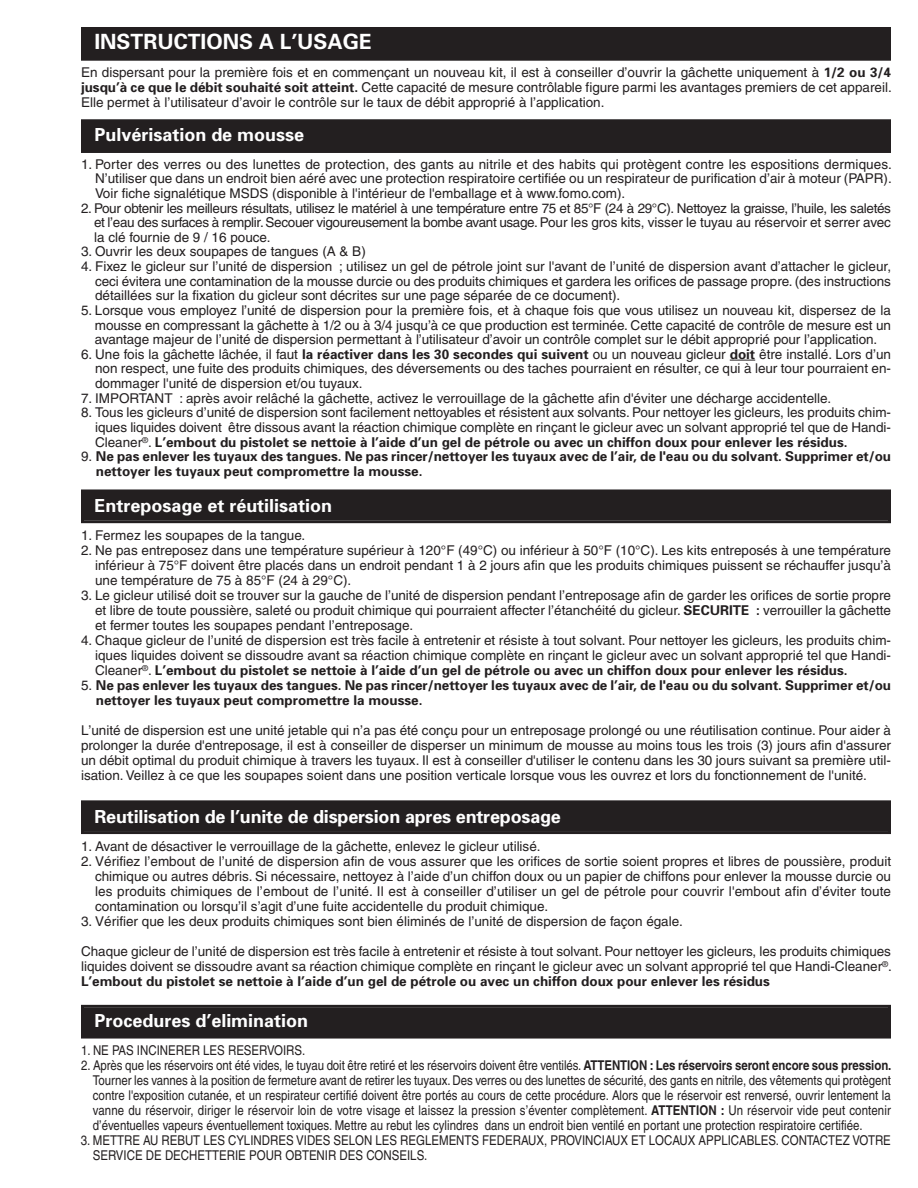
<style>
.page{position:relative;width:918px;height:1188px;background:#fff}
.page>*{position:absolute;margin:0;border:0;box-sizing:border-box;transform-origin:0 0}
.t1{font:700 21px "Univers";color:#fff}
.t2{font:700 18px "Univers";color:#fff}
.t3{font:13.5px/15px "Helvetica";color:#231f20;text-align:justify}
.t4{font:13.5px/15px "Helvetica";color:#231f20;text-align:justify;scale:.85 1}
.t5{font:700 13.5px/14.5px "Univers";color:#231f20}
.s1{font-family:"Univers";font-weight:700}
.s2{font-family:"Helvetica";font-weight:400}
.s3{font-weight:700}
</style>
<div class="page">
<div style="left:84px;top:30px;width:804px;height:28px;background:#231f20"></div>
<div style="left:81px;top:27px;width:810px;height:34px;border:3px solid #231f20"></div>
<svg style="left:730px;top:360px;width:25px;height:1px"></svg>
<div style="left:84px;top:122px;width:804px;height:28px;background:#231f20"></div>
<div style="left:81px;top:119px;width:810px;height:34px;border:3px solid #231f20"></div>
<div style="left:84px;top:492px;width:804px;height:28px;background:#231f20"></div>
<div style="left:81px;top:489px;width:810px;height:34px;border:3px solid #231f20"></div>
<div style="left:84px;top:803px;width:804px;height:28px;background:#231f20"></div>
<div style="left:81px;top:800px;width:810px;height:34px;border:3px solid #231f20"></div>
<div style="left:84px;top:1008px;width:804px;height:28px;background:#231f20"></div>
<div style="left:81px;top:1005px;width:810px;height:34px;border:3px solid #231f20"></div>
<h1 class="t1" style="left:95px;top:34px;width:279px">INSTRUCTIONS A L’USAGE</h1>
<p class="t3" style="left:81px;top:66px;width:812px">En dispersant pour la première fois et en commençant un nouveau kit, il est à conseiller d’ouvrir la gâchette uniquement à <span class="s1">1/2 ou 3/4 jusqu’à ce que le débit souhaité soit atteint.</span> Cette capacité de mesure contrôlable figure parmi les avantages premiers de cet appareil.<br>Elle permet à l’utilisateur d’avoir le contrôle sur le taux de débit approprié à l’application.</p>
<h2 class="t2" style="left:95px;top:128px;width:211px">Pulvérisation de mousse</h2>
<p class="t3" style="left:95px;top:158px;width:798px;line-height:14.5px;text-indent:-14px">1. Porter des verres ou des lunettes de protection, des gants au nitrile et des habits qui protègent contre les espositions dermiques.<br>N’utiliser que dans un endroit bien aéré avec une protection respiratoire certifiée ou un respirateur de purification d’air à moteur (PAPR).<br>Voir fiche signalétique MSDS (disponible à l'intérieur de l'emballage et à www.fomo.com).</p>
<p class="t3" style="left:94px;top:202px;width:798px;line-height:14.5px;text-indent:-13px">2. Pour obtenir les meilleurs résultats, utilisez le matériel à une température entre 75 et 85°F (24 à 29°C). Nettoyez la graisse, l’huile, les saletés et l’eau des surfaces à remplir.Secouer vigoureusement la bombe avant usage.Pour les gros kits, visser le tuyau au réservoir et serrer avec la clé fournie de 9 / 16 pouce.</p>
<p class="t3" style="left:81px;top:245px;width:286px">3. Ouvrir les deux soupapes de tangues (A &amp; B)</p>
<p class="t3" style="left:95px;top:260px;width:798px;line-height:14.5px;text-indent:-14px">4. Fixez le gicleur sur l’unité de dispersion ; utilisez un gel de pétrole joint sur l'avant de l’unité de dispersion avant d’attacher le gicleur, ceci évitera une contamination de la mousse durcie ou des produits chimiques et gardera les orifices de passage propre. (des instructions détaillées sur la fixation du gicleur sont décrites sur une page séparée de ce document).</p>
<p class="t3" style="left:95px;top:304px;width:798px;line-height:14.5px;text-indent:-14px">5. Lorsque vous employez l’unité de dispersion pour la première fois, et à chaque fois que vous utilisez un nouveau kit, dispersez de la mousse en compressant la gâchette à 1/2 ou à 3/4 jusqu’à ce que production est terminée. Cette capacité de contrôle de mesure est un avantage majeur de l’unité de dispersion permettant à l’utilisateur d’avoir un contrôle complet sur le débit approprié pour l’application.</p>
<p class="t3" style="left:95px;top:348px;width:798px;text-indent:-14px">6. Une fois la gâchette lâchée, il faut <span class="s1">la réactiver dans les 30 secondes qui suivent</span> ou un nouveau gicleur <span class="s1">doit</span> être installé. Lors d’un non respect, une fuite des produits chimiques, des déversements ou des taches pourraient en résulter, ce qui à leur tour pourraient en&shy;dommager l'unité de dispersion et/ou tuyaux.</p>
<p class="t3" style="left:81px;top:392px;width:752px">7. IMPORTANT : après avoir relâché la gâchette, activez le verrouillage de la gâchette afin d'éviter une décharge accidentelle.</p>
<p class="t3" style="left:81px;top:407px;width:812px;line-height:14.5px;text-align:right">8. Tous les gicleurs d’unité de dispersion sont facilement nettoyables et résistent aux solvants. Pour nettoyer les gicleurs, les produits chim&shy;iques liquides doivent être dissous avant la réaction chimique complète en rinçant le gicleur avec un solvant approprié tel que de Handi-</p>
<p class="t5" style="left:95px;top:436px;width:754px"><span class="s2">Cleaner</span><sup>®</sup><span class="s2">.</span> L’embout du pistolet se nettoie à l’aide d’un gel de pétrole ou avec un chiffon doux pour enlever les résidus.</p>
<p class="t5" style="left:96px;top:450px;width:797px;text-indent:-15px"><span class="s2">9.</span> Ne pas enlever les tuyaux des tangues. Ne pas rincer/nettoyer les tuyaux avec de l’air, de l'eau ou du solvant. Supprimer et/ou nettoyer les tuyaux peut compromettre la mousse.</p>
<h2 class="t2" style="left:95px;top:499px;width:239px">Entreposage et réutilisation</h2>
<p class="t3" style="left:81px;top:529px;width:226px">1. Fermez les soupapes de la tangue.</p>
<p class="t3" style="left:95px;top:544px;width:798px;text-indent:-14px">2. Ne pas entreposez dans une température supérieur à 120°F (49°C) ou inférieur à 50°F (10°C). Les kits entreposés à une température inférieur à 75°F doivent être placés dans un endroit pendant 1 à 2 jours afin que les produits chimiques puissent se réchauffer jusqu’à une température de 75 à 85°F (24 à 29°C).</p>
<p class="t3" style="left:95px;top:589px;width:798px;text-indent:-14px">3. Le gicleur utilisé doit se trouver sur la gauche de l’unité de dispersion pendant l’entreposage afin de garder les orifices de sortie propre et libre de toute poussière, saleté ou produit chimique qui pourraient affecter l’étanchéité du gicleur. <span class="s1">SECURITE :</span> verrouiller la gâchette et fermer toutes les soupapes pendant l’entreposage.</p>
<p class="t3" style="left:81px;top:634px;width:812px;text-align:right">4. Chaque gicleur de l’unité de dispersion est très facile à entretenir et résiste à tout solvant. Pour nettoyer les gicleurs, les produits chim&shy;iques liquides doivent se dissoudre avant sa réaction chimique complète en rinçant le gicleur avec un solvant approprié tel que Handi-</p>
<p class="t5" style="left:95px;top:664px;width:754px"><span class="s2">Cleaner</span><sup>®</sup><span class="s2">.</span> L’embout du pistolet se nettoie à l’aide d’un gel de pétrole ou avec un chiffon doux pour enlever les résidus.</p>
<p class="t5" style="left:96px;top:679px;width:797px;line-height:15px;text-indent:-15px"><span class="s2">5.</span> Ne pas enlever les tuyaux des tangues. Ne pas rincer/nettoyer les tuyaux avec de l’air, de l'eau ou du solvant. Supprimer et/ou nettoyer les tuyaux peut compromettre la mousse.</p>
<p class="t3" style="left:81px;top:724px;width:812px">L’unité de dispersion est une unité jetable qui n’a pas été conçu pour un entreposage prolongé ou une réutilisation continue. Pour aider à prolonger la durée d'entreposage, il est à conseiller de disperser un minimum de mousse au moins tous les trois (3) jours afin d'assurer un débit optimal du produit chimique à travers les tuyaux. Il est à conseiller d'utiliser le contenu dans les 30 jours suivant sa première util&shy;isation. Veillez à ce que les soupapes soient dans une position verticale lorsque vous les ouvrez et lors du fonctionnement de l'unité.</p>
<h2 class="t2" style="left:95px;top:810px;width:468px">Reutilisation de l’unite de dispersion apres entreposage</h2>
<p class="t3" style="left:81px;top:840px;width:461px">1. Avant de désactiver le verrouillage de la gâchette, enlevez le gicleur utilisé.</p>
<p class="t3" style="left:95px;top:855px;width:798px;text-indent:-14px">2. Vérifiez l’embout de l’unité de dispersion afin de vous assurer que les orifices de sortie soient propres et libres de poussière, produit chimique ou autres débris. Si nécessaire, nettoyez à l’aide d’un chiffon doux ou un papier de chiffons pour enlever la mousse durcie ou les produits chimiques de l’embout de l’unité. Il est à conseiller d’utiliser un gel de pétrole pour couvrir l'embout afin d’éviter toute contamination ou lorsqu’il s’agit d’une fuite accidentelle du produit chimique.</p>
<p class="t3" style="left:81px;top:915px;width:603px">3. Vérifier que les deux produits chimiques sont bien éliminés de l’unité de dispersion de façon égale.</p>
<p class="t3" style="left:81px;top:945px;width:812px">Chaque gicleur de l’unité de dispersion est très facile à entretenir et résiste à tout solvant. Pour nettoyer les gicleurs, les produits chimiques liquides doivent se dissoudre avant sa réaction chimique complète en rinçant le gicleur avec un solvant approprié tel que Handi-Cleaner<sup>®</sup>.</p>
<p class="t5" style="left:81px;top:975px;width:690px">L’embout du pistolet se nettoie à l’aide d’un gel de pétrole ou avec un chiffon doux pour enlever les résidus</p>
<h2 class="t2" style="left:95px;top:1014px;width:215px">Procedures d’elimination</h2>
<p class="t4" style="left:81px;top:1044px;width:265px">1. NE PAS INCINERER LES RESERVOIRS.</p>
<p class="t4" style="left:93px;top:1059px;width:941px;text-indent:-12px">2. Après que les réservoirs ont été vides, le tuyau doit être retiré et les réservoirs doivent être ventilés. <span class="s3">ATTENTION : Les réservoirs seront encore sous pression.<br></span>Tourner les vannes à la position de fermeture avant de retirer les tuyaux. Des verres ou des lunettes de sécurité, des gants en nitrile, des vêtements qui protègent contre l'exposition cutanée, et un respirateur certifié doivent être portés au cours de cette procédure. Alors que le réservoir est renversé, ouvrir lentement la vanne du réservoir, diriger le réservoir loin de votre visage et laissez la pression s’éventer complètement. <span class="s3">ATTENTION :</span> Un réservoir vide peut contenir d’éventuelles vapeurs éventuellement toxiques. Mettre au rebut les cylindres dans un endroit bien ventilé en portant une protection respiratoire certifiée.</p>
<p class="t4" style="left:93px;top:1134px;width:940px;text-indent:-12px">3. METTRE AU REBUT LES CYLINDRES VIDES SELON LES REGLEMENTS FEDERAUX, PROVINCIAUX ET LOCAUX APPLICABLES. CONTACTEZ VOTRE<br>SERVICE DE DECHETTERIE POUR OBTENIR DES CONSEILS.</p>
</div>
